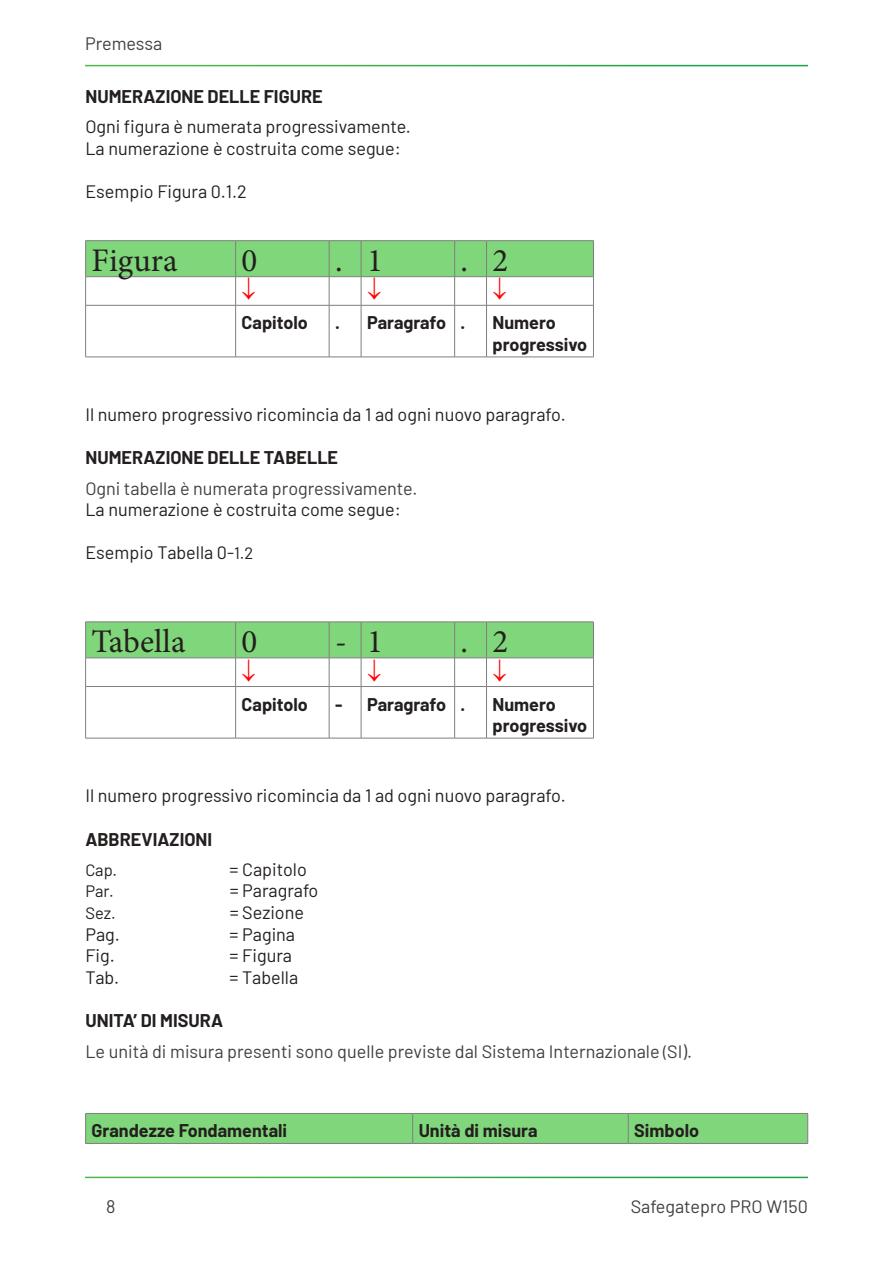
<style>
.page{position:relative;width:893px;height:1263px;background:#fff}
.page>*{position:absolute;margin:0;border:0;box-sizing:border-box;transform-origin:0 0}
.t1{font:33px "Minion Pro";color:#241f1f}
.t2{font:18px/21.6px "Barlow";color:#241f1f}
.t3{font:700 18px/21.6px "Barlow";color:#241f1f}
.t4{font:18px/31px "Barlow";color:#404040}
.t5{font:16.5px "Barlow";color:#241f1f}
.s1{font-size:16.5px}
.s2{font-weight:700;color:#241f1f}
</style>
<div class="page">
<hr style="left:85px;top:240px;width:151px;height:1px;background:#7f7f7f">
<hr style="left:236px;top:240px;width:93px;height:1px;background:#7f7f7f">
<hr style="left:329px;top:240px;width:32px;height:1px;background:#7f7f7f">
<hr style="left:361px;top:240px;width:94px;height:1px;background:#7f7f7f">
<hr style="left:455px;top:240px;width:31px;height:1px;background:#7f7f7f">
<hr style="left:486px;top:240px;width:108px;height:1px;background:#7f7f7f">
<hr style="left:85px;top:305px;width:151px;height:1px;background:#7f7f7f">
<hr style="left:85px;top:305px;width:1px;height:52px;background:#7f7f7f">
<hr style="left:236px;top:305px;width:93px;height:1px;background:#7f7f7f">
<hr style="left:235px;top:305px;width:1px;height:52px;background:#7f7f7f">
<hr style="left:329px;top:305px;width:32px;height:1px;background:#7f7f7f">
<hr style="left:329px;top:305px;width:1px;height:52px;background:#7f7f7f">
<hr style="left:361px;top:305px;width:94px;height:1px;background:#7f7f7f">
<hr style="left:361px;top:305px;width:1px;height:52px;background:#7f7f7f">
<hr style="left:455px;top:305px;width:31px;height:1px;background:#7f7f7f">
<hr style="left:454px;top:305px;width:1px;height:52px;background:#7f7f7f">
<hr style="left:486px;top:305px;width:108px;height:1px;background:#7f7f7f">
<hr style="left:486px;top:305px;width:1px;height:52px;background:#7f7f7f">
<hr style="left:593px;top:305px;width:1px;height:52px;background:#7f7f7f">
<hr style="left:85px;top:357px;width:151px;height:1px;background:#7f7f7f">
<hr style="left:236px;top:357px;width:93px;height:1px;background:#7f7f7f">
<hr style="left:329px;top:357px;width:32px;height:1px;background:#7f7f7f">
<hr style="left:361px;top:357px;width:94px;height:1px;background:#7f7f7f">
<hr style="left:455px;top:357px;width:31px;height:1px;background:#7f7f7f">
<hr style="left:486px;top:357px;width:108px;height:1px;background:#7f7f7f">
<hr style="left:85px;top:686px;width:151px;height:1px;background:#7f7f7f">
<hr style="left:85px;top:687px;width:1px;height:51px;background:#7f7f7f">
<hr style="left:236px;top:686px;width:93px;height:1px;background:#7f7f7f">
<hr style="left:235px;top:687px;width:1px;height:51px;background:#7f7f7f">
<hr style="left:329px;top:686px;width:32px;height:1px;background:#7f7f7f">
<hr style="left:329px;top:687px;width:1px;height:51px;background:#7f7f7f">
<hr style="left:361px;top:686px;width:94px;height:1px;background:#7f7f7f">
<hr style="left:361px;top:687px;width:1px;height:51px;background:#7f7f7f">
<hr style="left:455px;top:686px;width:31px;height:1px;background:#7f7f7f">
<hr style="left:454px;top:687px;width:1px;height:51px;background:#7f7f7f">
<hr style="left:486px;top:686px;width:108px;height:1px;background:#7f7f7f">
<hr style="left:486px;top:687px;width:1px;height:51px;background:#7f7f7f">
<hr style="left:593px;top:687px;width:1px;height:51px;background:#7f7f7f">
<hr style="left:85px;top:738px;width:151px;height:1px;background:#7f7f7f">
<hr style="left:236px;top:738px;width:93px;height:1px;background:#7f7f7f">
<hr style="left:329px;top:738px;width:32px;height:1px;background:#7f7f7f">
<hr style="left:361px;top:738px;width:94px;height:1px;background:#7f7f7f">
<hr style="left:455px;top:738px;width:31px;height:1px;background:#7f7f7f">
<hr style="left:486px;top:738px;width:108px;height:1px;background:#7f7f7f">
<div style="left:86px;top:1114px;width:721px;height:29px;background:#80d67b"></div>
<hr style="left:85px;top:1113px;width:328px;height:1px;background:#7f7f7f">
<hr style="left:85px;top:1113px;width:1px;height:30px;background:#7f7f7f">
<hr style="left:413px;top:1113px;width:215px;height:1px;background:#7f7f7f">
<hr style="left:412px;top:1113px;width:1px;height:30px;background:#7f7f7f">
<hr style="left:628px;top:1113px;width:180px;height:1px;background:#7f7f7f">
<hr style="left:628px;top:1113px;width:1px;height:30px;background:#7f7f7f">
<hr style="left:807px;top:1113px;width:1px;height:30px;background:#7f7f7f">
<hr style="left:85px;top:1143px;width:328px;height:1px;background:#7f7f7f">
<hr style="left:413px;top:1143px;width:215px;height:1px;background:#7f7f7f">
<hr style="left:628px;top:1143px;width:180px;height:1px;background:#7f7f7f">
<svg style="left:85px;top:241px;width:509px;height:64px"></svg>
<svg style="left:85px;top:622px;width:509px;height:64px"></svg>
<p class="t4" style="left:85px;top:26px;width:79px">Premessa</p>
<p class="t3" style="left:85px;top:84px;width:239px">NUMERAZIONE DELLE FIGURE</p>
<p class="t2" style="left:85px;top:114px;width:327px">Ogni figura è numerata progressivamente.<br>La numerazione è costruita come segue:</p>
<p class="t2" style="left:85px;top:179px;width:163px">Esempio Figura 0.1.2</p>
<h1 class="t1" style="left:92px;top:238px;width:87px">Figura</h1>
<h1 class="t1" style="left:242px;top:238px;width:17px">0</h1>
<h1 class="t1" style="left:335px;top:238px;width:49px">. 1</h1>
<h1 class="t1" style="left:461px;top:238px;width:49px">. 2</h1>
<p class="t3" style="left:242px;top:311px;width:68px">Capitolo</p>
<p class="t3" style="left:335px;top:311px;width:6px">.</p>
<p class="t3" style="left:367px;top:311px;width:100px">Paragrafo .</p>
<p class="t3" style="left:492px;top:311px;width:96px">Numero progressivo</p>
<p class="t2" style="left:85px;top:403px;width:482px">Il numero progressivo ricomincia da 1 ad ogni nuovo paragrafo.</p>
<p class="t3" style="left:85px;top:446px;width:254px">NUMERAZIONE DELLE TABELLE</p>
<p class="t4" style="left:85px;top:471px;width:334px">Ogni tabella è numerata progressivamente.</p>
<p class="t2" style="left:85px;top:497px;width:317px">La numerazione è costruita come segue:</p>
<p class="t2" style="left:85px;top:541px;width:169px">Esempio Tabella 0-<span class="s1">1.2</span></p>
<h1 class="t1" style="left:92px;top:619px;width:95px">Tabella</h1>
<h1 class="t1" style="left:242px;top:619px;width:17px">0</h1>
<h1 class="t1" style="left:335px;top:619px;width:49px">- 1</h1>
<h1 class="t1" style="left:461px;top:619px;width:49px">. 2</h1>
<p class="t3" style="left:242px;top:692px;width:68px">Capitolo</p>
<p class="t3" style="left:335px;top:692px;width:132px">- Paragrafo .</p>
<p class="t3" style="left:492px;top:692px;width:96px">Numero progressivo</p>
<p class="t2" style="left:85px;top:784px;width:482px">Il numero progressivo ricomincia da 1 ad ogni nuovo paragrafo.</p>
<p class="t3" style="left:85px;top:827px;width:128px">ABBREVIAZIONI</p>
<p class="t5" style="left:85px;top:858px;width:33px">Cap.</p>
<p class="t2" style="left:230px;top:857px;width:79px">= Capitolo</p>
<p class="t5" style="left:85px;top:879px;width:30px">Par.</p>
<p class="t2" style="left:230px;top:879px;width:90px">= Paragrafo</p>
<p class="t5" style="left:85px;top:901px;width:32px">Sez.</p>
<p class="t2" style="left:230px;top:900px;width:76px">= Sezione</p>
<p class="t2" style="left:85px;top:922px;width:36px">Pag.</p>
<p class="t2" style="left:230px;top:922px;width:67px">= Pagina</p>
<p class="t2" style="left:85px;top:943px;width:31px">Fig.</p>
<p class="t2" style="left:230px;top:943px;width:64px">= Figura</p>
<p class="t2" style="left:85px;top:965px;width:35px">Tab.</p>
<p class="t2" style="left:230px;top:965px;width:70px">= Tabella</p>
<p class="t4" style="left:85px;top:1003px;width:608px"><span class="s2">UNITA’ DI MISURA<br></span>Le unità di misura presenti sono quelle previste dal Sistema Internazionale <span class="s1">(</span>SI).</p>
<p class="t3" style="left:92px;top:1119px;width:197px">Grandezze Fondamentali</p>
<p class="t3" style="left:419px;top:1119px;width:120px">Unità di misura</p>
<p class="t3" style="left:634px;top:1119px;width:66px">Simbolo</p>
<p class="t4" style="left:106px;top:1189px;width:11px">8</p>
<p class="t4" style="left:631px;top:1189px;width:179px">Safegatepro PRO W150</p>
</div>
